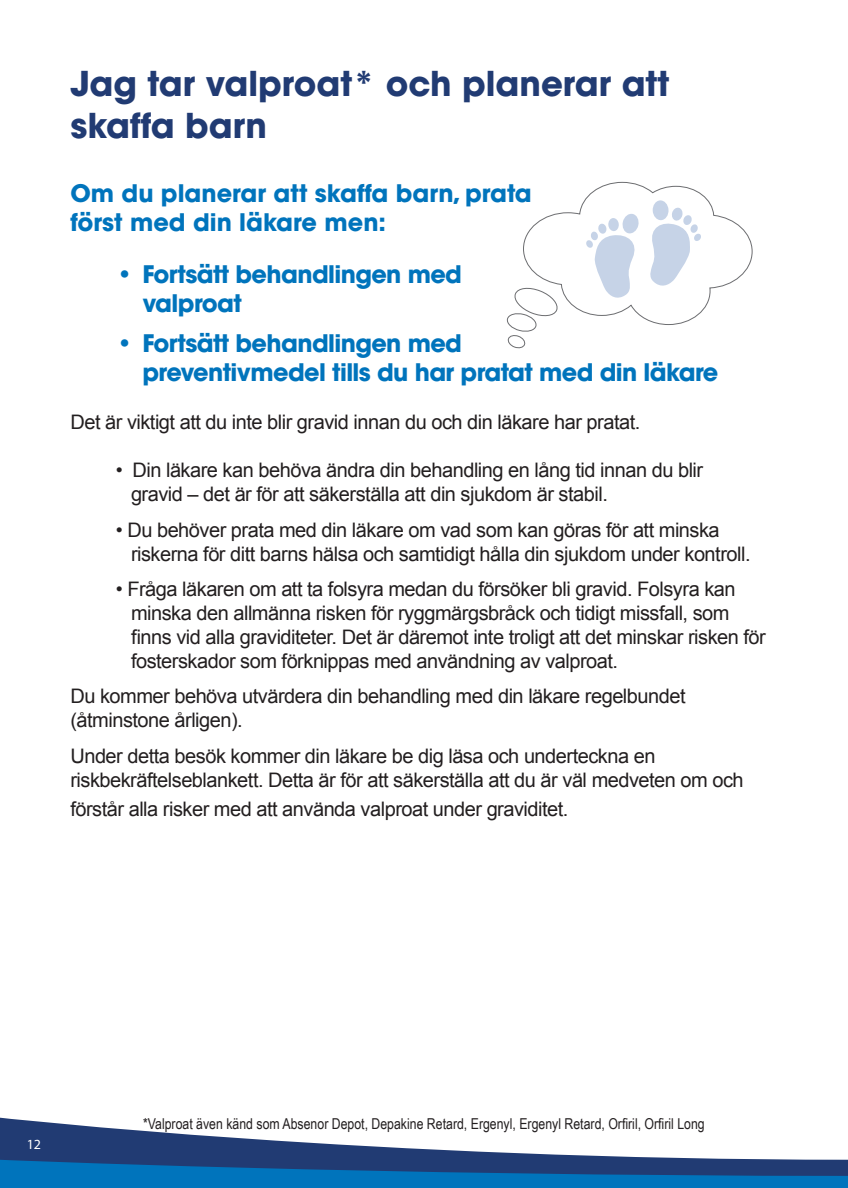
<style>
.page{position:relative;width:848px;height:1188px;background:#fff}
.page>*{position:absolute;margin:0;border:0;box-sizing:border-box;transform-origin:0 0}
.t1{font:700 34px/42px "ITC Avant Garde Std";color:#213b73}
.t2{font:700 24px/28.8px "ITC Avant Garde Std";letter-spacing:-.025em;color:#0074bc}
.t3{font:700 24px/28.8px "ITC Avant Garde Std";color:#0074bc}
.t4{font:20px/24px "Arial";letter-spacing:-.025em;color:#231f20}
.t5{font:15px "Arial Narrow";color:#231f20}
.t6{font:14px "Myriad Pro";color:#fff}
</style>
<div class="page">
<svg style="left:0;top:1117px;width:365px;height:29px"></svg>
<svg style="left:506px;top:181px;width:246px;height:167px"></svg>
<svg style="left:0;top:1146px;width:848px;height:42px"></svg>
<p class="t1" style="left:70px;top:62px;width:600px">Jag tar valproat* och planerar att skaffa barn</p>
<p class="t3" style="left:70px;top:178px;width:462px">Om du planerar att skaffa barn, prata först med din läkare men:</p>
<p class="t2" style="left:142px;top:260px;width:321px;text-indent:-27px">• Fortsätt behandlingen med valproat</p>
<p class="t2" style="left:116px;top:329px;width:347px">• Fortsätt behandlingen med</p>
<p class="t2" style="left:142px;top:358px;width:577px">preventivmedel tills du har pratat med din läkare</p>
<p class="t4" style="left:70px;top:410px;width:571px">Det är viktigt att du inte blir gravid innan du och din läkare har pratat.</p>
<p class="t4" style="left:131px;top:458px;width:573px;text-indent:-15px">• Din läkare kan behöva ändra din behandling en lång tid innan du blir gravid – det är för att säkerställa att din sjukdom är stabil.</p>
<p class="t4" style="left:131px;top:518px;width:620px;text-indent:-15px">• Du behöver prata med din läkare om vad som kan göras för att minska riskerna för ditt barns hälsa och samtidigt hålla din sjukdom under kontroll.</p>
<p class="t4" style="left:131px;top:577px;width:636px;text-indent:-15px">• Fråga läkaren om att ta folsyra medan du försöker bli gravid. Folsyra kan minska den allmänna risken för ryggmärgsbråck och tidigt missfall, som finns vid alla graviditeter. Det är däremot inte troligt att det minskar risken för fosterskador som förknippas med användning av valproat.</p>
<p class="t4" style="left:70px;top:684px;width:616px">Du kommer behöva utvärdera din behandling med din läkare regelbundet (åtminstone årligen).</p>
<p class="t4" style="left:70px;top:744px;width:674px">Under detta besök kommer din läkare be dig läsa och underteckna en riskbekräftelseblankett. Detta är för att säkerställa att du är väl medveten om och</p>
<p class="t4" style="left:70px;top:796px;width:499px">förstår alla risker med att använda valproat under graviditet.</p>
<p class="t6" style="left:27px;top:1135px;width:16px">12</p>
<p class="t5" style="left:143px;top:1112px;width:563px">*Valproat även känd som Absenor Depot, Depakine Retard, Ergenyl, Ergenyl Retard, Orfiril, Orfiril Long</p>
</div>
